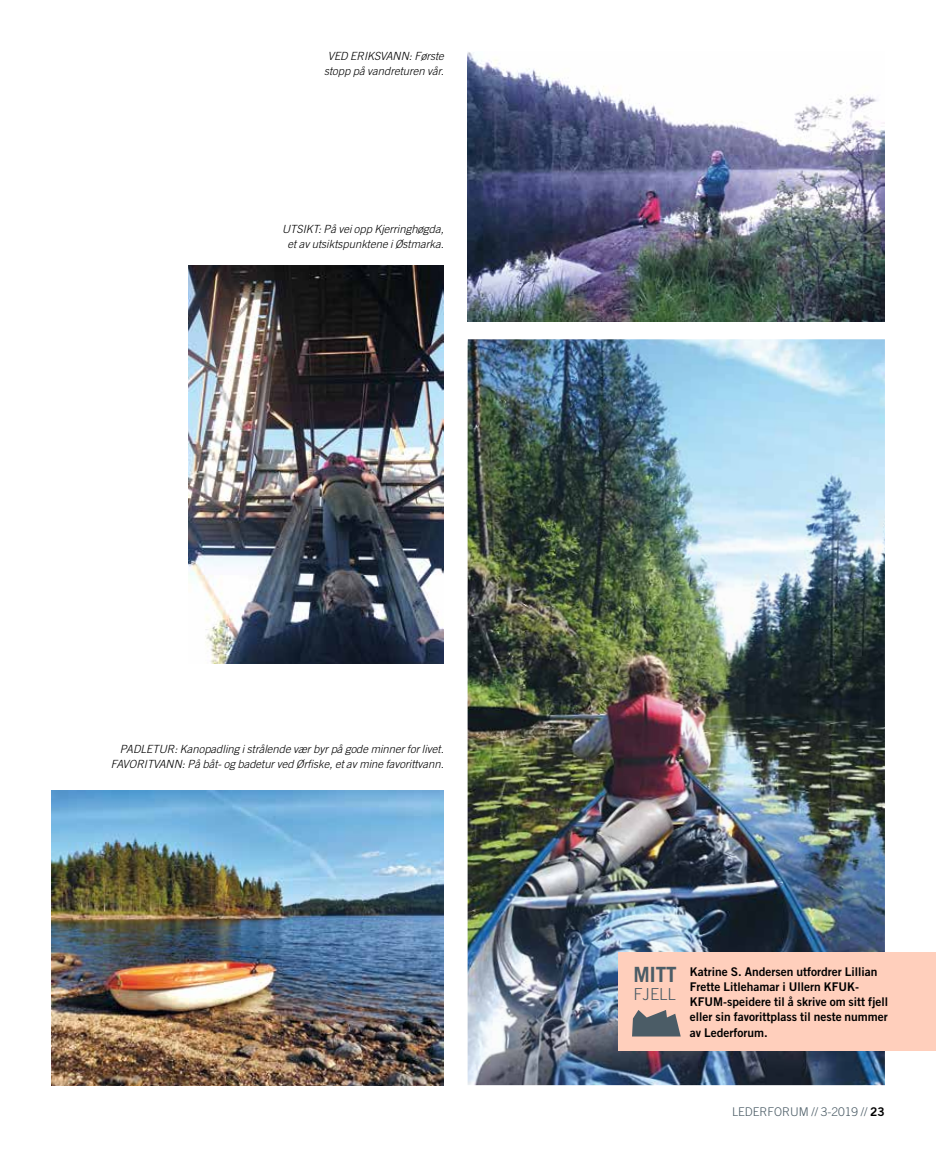
<style>
.page{position:relative;width:936px;height:1149px;background:#fff}
.page>*{position:absolute;margin:0;border:0;box-sizing:border-box;transform-origin:0 0}
.t1{font:700 21px "Trade Gothic LT Std";color:#4b5c66}
.t2{font:300 16.5px "Trade Gothic LT Std";color:#4b5c66}
.t3{font:12px/15px "Trade Gothic LT Std Bd 2";color:#000}
.t4{font:300 12px "Trade Gothic LT Std";color:#4b5c66}
.t5{font:italic 300 11.25px/15px "Trade Gothic LT Std";color:#000;text-align:center}
.s1{font-family:"Trade Gothic LT Std Bd 2";font-weight:400;color:#000}
</style>
<div class="page">
<img style="left:467px;top:339px;width:417px;height:745px">
<div style="left:618px;top:951px;width:317px;height:99px;background:#ffcfbc"></div>
<svg style="left:632px;top:1010px;width:48px;height:26px"></svg>
<img style="left:467px;top:52px;width:417px;height:269px">
<img style="left:188px;top:265px;width:256px;height:398px">
<img style="left:51px;top:790px;width:393px;height:294px">
<p class="t5" style="left:324px;top:49px;width:121px">VED ERIKSVANN: Første stopp på vandreturen vår.</p>
<p class="t5" style="left:282px;top:222px;width:163px">UTSIKT: På vei opp Kjerringhøgda, et av utsiktspunktene i Østmarka.</p>
<p class="t5" style="left:111px;top:741px;width:334px;text-align:right">PADLETUR: Kanopadling i strålende vær byr på gode minner for livet.<br>FAVORITVANN: På båt- og badetur ved Ørfiske, et av mine favorittvann.</p>
<h1 class="t1" style="left:633px;top:961px;width:45px">MITT</h1>
<h2 class="t2" style="left:633px;top:983px;width:44px">FJELL</h2>
<p class="t3" style="left:689px;top:964px;width:200px">Katrine S. Andersen utfordrer Lillian Frette Litlehamar i Ullern KFUK-KFUM-speidere til å skrive om sitt fjell eller sin favorittplass til neste nummer av Lederforum.</p>
<p class="t4" style="left:732px;top:1103px;width:154px">LEDERFORUM // 3-2019 // <span class="s1">23</span></p>
</div>
